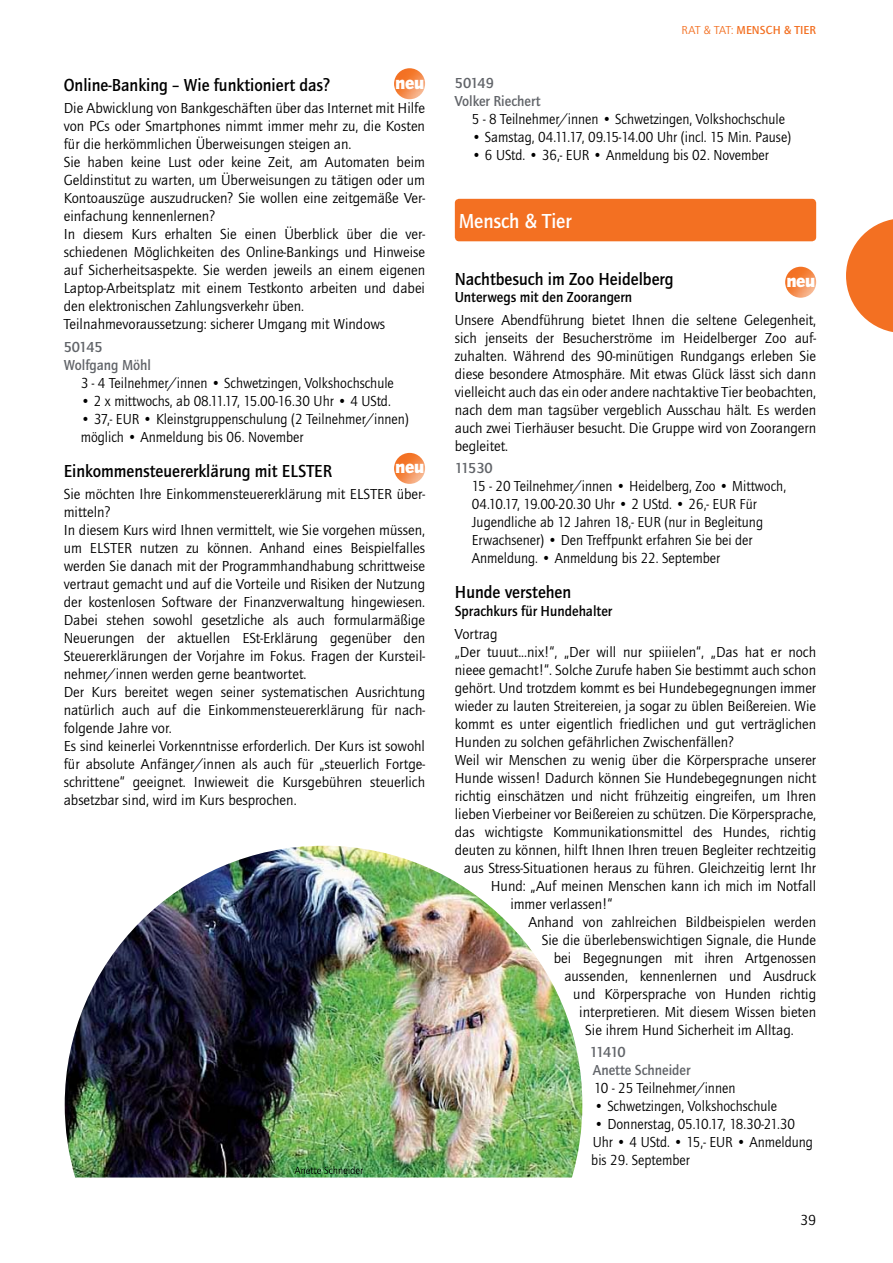
<style>
.page{position:relative;width:893px;height:1263px;background:#fff}
.page>*{position:absolute;margin:0;border:0;box-sizing:border-box;transform-origin:0 0}
.t1{font:700 21px "Quay Itc T";color:#fff;scale:.95 1}
.t2{font:900 18.75px "Quay Itc T";letter-spacing:-.02em;color:#fff}
.t3{font:700 18px "Quay Itc T";color:#000;scale:.95 1}
.t4{font:15px/18px "Quay Itc T";color:#000}
.t5{font:15px/18px "Quay Itc T";color:#000;scale:.95 1}
.t6{font:700 15px/18px "Quay Itc T";color:#616469}
.t7{font:700 15px "Quay Itc T";color:#000;scale:.95 1}
.t8{font:700 12px "Quay Itc T";letter-spacing:.005em;color:#f37022}
.s1{font-weight:400}
</style>
<div class="page">
<div style="left:455px;top:199px;width:361px;height:42px;background:#f37022;border-radius:4px"></div>
<img style="left:394px;top:453px;width:31px;height:31px;border-radius:50%">
<img style="left:394px;top:68px;width:31px;height:31px;border-radius:50%">
<img style="left:785px;top:267px;width:31px;height:31px;border-radius:50%">
<img style="left:65px;top:846px;width:517px;height:332px">
<svg style="left:846px;top:219px;width:47px;height:113px"></svg>
<svg style="left:294px;top:1166px;width:69px;height:8px"></svg>
<p class="t3" style="left:64px;top:77px;width:282px">Online-Banking – Wie funktioniert das?</p>
<p class="t4" style="left:64px;top:100px;width:363px">Die Abwicklung von Bankgeschäften über das Internet mit Hilfe von PCs oder Smartphones nimmt immer mehr zu, die Kosten für die herkömmlichen Überweisungen steigen an.<br>Sie haben keine Lust oder keine Zeit, am Automaten beim Geldinstitut zu warten, um Überweisungen zu tätigen oder um Kontoauszüge auszudrucken? Sie wollen eine zeitgemäße Ver&shy;einfachung kennenlernen?<br>In diesem Kurs erhalten Sie einen Überblick über die ver&shy;schiedenen Möglichkeiten des Online-Bankings und Hin weise auf Sicherheitsaspekte. Sie werden jeweils an einem eigenen Laptop-Arbeitsplatz mit einem Testkonto arbeiten und dabei den elektronischen Zahlungsverkehr üben.<br>Teilnahmevoraussetzung: sicherer Umgang mit Windows</p>
<p class="t6" style="left:64px;top:338px;width:89px">50145<br>Wolfgang Möhl</p>
<p class="t5" style="left:81px;top:375px;width:331px">3 - 4 Teilnehmer/innen • Schwetzingen, Volkshochschule</p>
<p class="t5" style="left:81px;top:393px;width:328px">• 2 x mittwochs, ab 08.11.17, 15.00-16.30 Uhr • 4 UStd.</p>
<p class="t5" style="left:81px;top:411px;width:347px">• 37,- EUR • Kleinstgruppenschulung (2 Teilnehmer/innen) möglich • Anmeldung bis 06. November</p>
<p class="t3" style="left:64px;top:463px;width:284px">Einkommensteuererklärung mit ELSTER</p>
<p class="t4" style="left:64px;top:486px;width:363px">Sie möchten Ihre Einkommensteuererklärung mit ELSTER über&shy;mitteln?<br>In diesem Kurs wird Ihnen vermittelt, wie Sie vorgehen müssen, um ELSTER nutzen zu können. Anhand eines Beispielfalles werden Sie danach mit der Programmhandhabung schrittweise vertraut gemacht und auf die Vorteile und Risiken der Nutzung der kostenlosen Software der Finanzverwaltung hingewiesen.<br>Dabei stehen sowohl gesetzliche als auch formularmäßige Neuerungen der aktuellen ESt-Erklärung gegenüber den Steuererklärungen der Vorjahre im Fokus. Fragen der Kurs teil&shy;nehmer/innen werden gerne beantwortet.<br>Der Kurs bereitet wegen seiner systematischen Ausrichtung natürlich auch auf die Einkommensteuererklärung für nach&shy;folgende Jahre vor.<br>Es sind keinerlei Vorkenntnisse erforderlich. Der Kurs ist sowohl für absolute Anfänger/innen als auch für „steuerlich Fort ge&shy;schrittene“ geeignet. Inwieweit die Kursgebühren steuer lich absetzbar sind, wird im Kurs besprochen.</p>
<p class="t2" style="left:395px;top:72px;width:31px">neu</p>
<p class="t2" style="left:395px;top:456px;width:31px">neu</p>
<p class="t8" style="left:681px;top:25px;width:136px"><span class="s1">RAT &amp; TAT:</span> MENSCH &amp; TIER</p>
<p class="t6" style="left:455px;top:75px;width:87px">50149<br>Volker Riechert</p>
<p class="t5" style="left:472px;top:111px;width:331px">5 - 8 Teilnehmer/innen • Schwetzingen, Volkshochschule</p>
<p class="t5" style="left:472px;top:129px;width:338px">• Samstag, 04.11.17, 09.15-14.00 Uhr (incl. 15 Min. Pause)</p>
<p class="t5" style="left:472px;top:147px;width:314px">• 6 UStd. • 36,- EUR • Anmeldung bis 02. November</p>
<h1 class="t1" style="left:459px;top:213px;width:120px">Mensch &amp; Tier</h1>
<p class="t3" style="left:455px;top:271px;width:232px">Nachtbesuch im Zoo Heidelberg</p>
<p class="t7" style="left:455px;top:291px;width:188px">Unterwegs mit den Zoorangern</p>
<p class="t4" style="left:455px;top:312px;width:363px;text-align:justify">Unsere Abendführung bietet Ihnen die seltene Gelegenheit, sich jenseits der Besucherströme im Heidelberger Zoo auf&shy;zuhalten. Während des 90-minütigen Rundgangs erleben Sie diese besondere Atmosphäre. Mit etwas Glück lässt sich dann vielleicht auch das ein oder andere nachtaktive Tier beobachten, nach dem man tagsüber vergeblich Ausschau hält. Es werden auch zwei Tierhäuser besucht. Die Gruppe wird von Zoorangern begleitet.</p>
<p class="t6" style="left:455px;top:460px;width:40px">11530</p>
<p class="t5" style="left:472px;top:479px;width:332px">15 - 20 Teilnehmer/innen • Heidelberg, Zoo • Mittwoch, 04.10.17, 19.00-20.30 Uhr • 2 UStd. • 26,- EUR Für Jugendliche ab 12 Jahren 18,- EUR (nur in Begleitung Erwachsener) • Den Treffpunkt erfahren Sie bei der Anmeldung. • Anmeldung bis 22. September</p>
<p class="t3" style="left:455px;top:585px;width:124px">Hunde verstehen</p>
<p class="t7" style="left:455px;top:605px;width:167px">Sprachkurs für Hundehalter</p>
<p class="t4" style="left:455px;top:626px;width:44px">Vortrag</p>
<p class="t4" style="left:455px;top:644px;width:363px">„Der tuuut...nix!“, „Der will nur spiiielen“, „Das hat er noch</p>
<p class="t4" style="left:455px;top:662px;width:363px">nieee gemacht!“. Solche Zurufe haben Sie bestimmt auch schon</p>
<p class="t4" style="left:455px;top:680px;width:363px">gehört. Und trotzdem kommt es bei Hundebegegnungen immer</p>
<p class="t4" style="left:455px;top:698px;width:363px">wieder zu lauten Streitereien, ja sogar zu üblen Beißereien. Wie</p>
<p class="t4" style="left:455px;top:716px;width:363px">kommt es unter eigentlich friedlichen und gut verträglichen</p>
<p class="t4" style="left:455px;top:734px;width:280px">Hunden zu solchen gefährlichen Zwischenfällen?</p>
<p class="t4" style="left:455px;top:752px;width:363px">Weil wir Menschen zu wenig über die Körpersprache unserer</p>
<p class="t4" style="left:455px;top:770px;width:363px">Hunde wissen! Dadurch können Sie Hundebegegnungen nicht</p>
<p class="t4" style="left:455px;top:788px;width:363px">richtig einschätzen und nicht frühzeitig eingreifen, um Ihren</p>
<p class="t4" style="left:455px;top:806px;width:363px">lieben Vierbeiner vor Beißereien zu schützen. Die Körpersprache,</p>
<p class="t4" style="left:455px;top:824px;width:363px">das wichtigste Kommunikationsmittel des Hundes, richtig</p>
<p class="t4" style="left:455px;top:842px;width:363px">deuten zu können, hilft Ihnen Ihren treuen Begleiter rechtzeitig</p>
<p class="t4" style="left:464px;top:860px;width:354px">aus Stress-Situationen heraus zu führen. Gleichzeitig lernt Ihr</p>
<p class="t4" style="left:491px;top:878px;width:327px">Hund: „Auf meinen Menschen kann ich mich im Notfall</p>
<p class="t4" style="left:510px;top:896px;width:104px">immer verlassen!“</p>
<p class="t4" style="left:528px;top:914px;width:289px">Anhand von zahlreichen Bildbeispielen werden</p>
<p class="t4" style="left:542px;top:932px;width:276px">Sie die überlebenswichtigen Signale, die Hunde</p>
<p class="t4" style="left:554px;top:950px;width:264px">bei Begegnungen mit ihren Artgenossen</p>
<p class="t4" style="left:564px;top:968px;width:253px">aussenden, kennenlernen und Ausdruck</p>
<p class="t4" style="left:573px;top:986px;width:244px">und Körpersprache von Hunden richtig</p>
<p class="t4" style="left:579px;top:1004px;width:238px">interpretieren. Mit diesem Wissen bieten</p>
<p class="t4" style="left:585px;top:1022px;width:210px">Sie ihrem Hund Sicherheit im Alltag.</p>
<p class="t6" style="left:590px;top:1044px;width:102px">11410<br>Anette Schneider</p>
<p class="t5" style="left:594px;top:1080px;width:150px">10 - 25 Teilnehmer/innen</p>
<p class="t5" style="left:594px;top:1098px;width:194px">• Schwetzingen, Volkshochschule</p>
<p class="t5" style="left:591px;top:1116px;width:235px">• Donnerstag, 05.10.17, 18.30-21.30<br>Uhr • 4 UStd. • 15,- EUR • Anmeldung bis 29. September</p>
<p class="t2" style="left:786px;top:270px;width:31px">neu</p>
<p class="t4" style="left:800px;top:1212px;width:17px">39</p>
</div>
